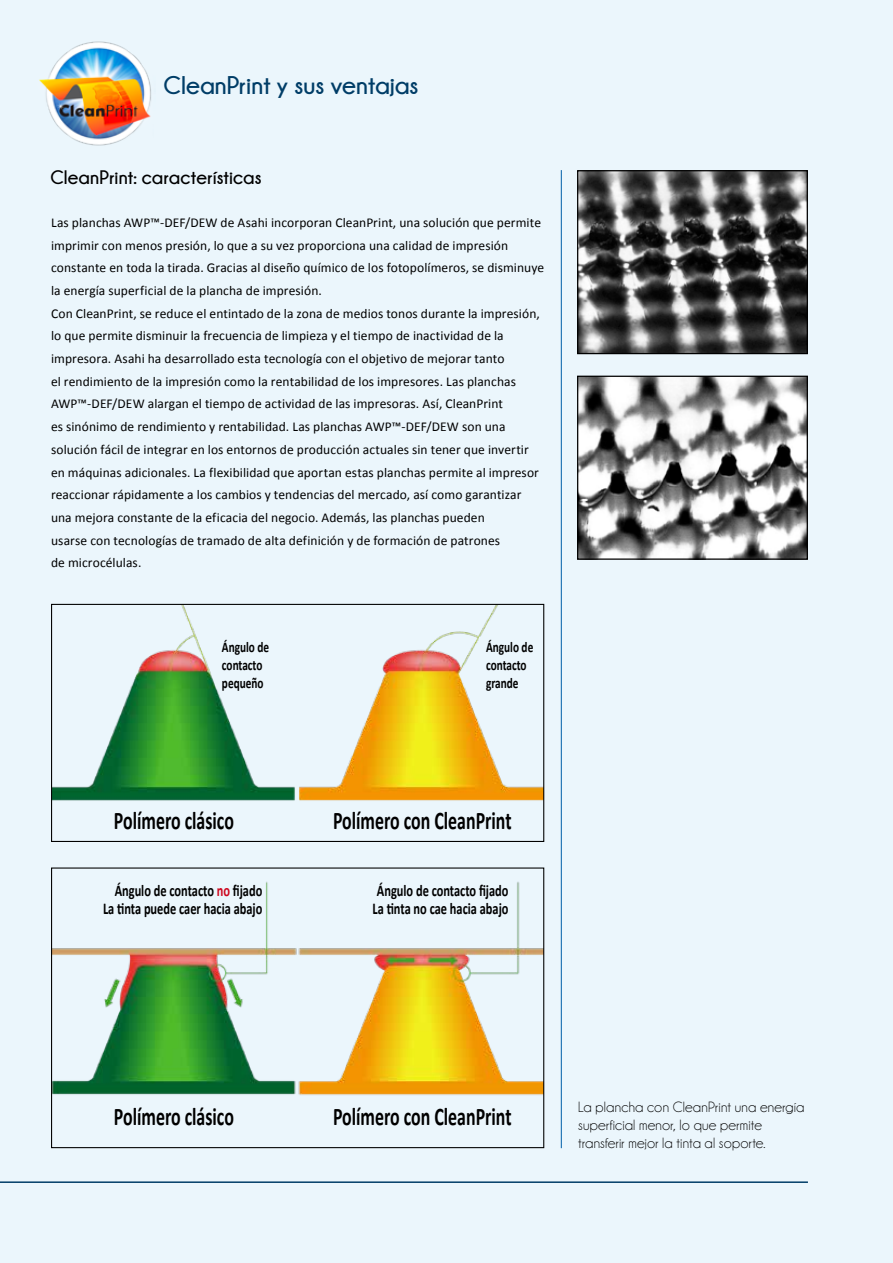
<style>
.page{position:relative;width:893px;height:1263px;background:#ebf6fc}
.page>*{position:absolute;margin:0;border:0;box-sizing:border-box;transform-origin:0 0}
.t1{font:700 25.5px "Calibri";color:#000;scale:.7 1}
.t2{font:700 25.5px "Champagne&Limousines";color:#003d67}
.t3{font:700 19.5px "Champagne&Limousines";letter-spacing:.005em;color:#000}
.t4{font:700 16.5px/18px "Calibri";color:#000;text-align:right;scale:.75 1}
.t5{font:15px/18px "Champagne&Limousines";letter-spacing:.015em;color:#000}
.t6{font:700 15px/18px "Calibri";color:#000;scale:.75 1}
.t7{font:13.5px/22.6px "Calibri";letter-spacing:.005em;color:#000}
.s1{color:#cd071e}
</style>
<div class="page">
<hr style="left:561px;top:170px;width:1px;height:978px;background:#005ea8">
<hr style="left:0;top:1181px;width:808px;height:2px;background:#003d67">
<img style="left:53px;top:606px;width:489px;height:195px">
<div style="left:51px;top:604px;width:493px;height:238px;border:1px solid #000"></div>
<img style="left:53px;top:881px;width:489px;height:214px">
<div style="left:51px;top:867px;width:493px;height:281px;border:1px solid #000"></div>
<img style="left:579px;top:172px;width:227px;height:180px">
<div style="left:577px;top:170px;width:231px;height:184px;border:1px solid #000"></div>
<img style="left:579px;top:378px;width:227px;height:180px">
<div style="left:577px;top:376px;width:231px;height:184px;border:1px solid #000"></div>
<div style="left:57px;top:879px;width:207px;height:58px;background:#ebf6fc"></div>
<div style="left:306px;top:879px;width:207px;height:58px;background:#ebf6fc"></div>
<div style="left:480px;top:637px;width:56px;height:79px;background:#ebf6fc"></div>
<svg style="left:218px;top:637px;width:56px;height:79px"></svg>
<img style="left:39px;top:41px;width:112px;height:105px">
<h1 class="t2" style="left:164px;top:72px;width:256px">CleanPrint y sus ventajas</h1>
<h2 class="t3" style="left:50px;top:166px;width:213px">CleanPrint: características</h2>
<p class="t7" style="left:51px;top:211px;width:495px">Las planchas AWP™-DEF/DEW de Asahi incorporan CleanPrint, una solución que permite imprimir con menos presión, lo que a su vez proporciona una calidad de impresión constante en toda la tirada. Gracias al diseño químico de los fotopolímeros, se disminuye la energía superficial de la plancha de impresión.<br>Con CleanPrint, se reduce el entintado de la zona de medios tonos durante la impresión, lo que permite disminuir la frecuencia de limpieza y el tiempo de inactividad de la impresora. Asahi ha desarrollado esta tecnología con el objetivo de mejorar tanto<br>el rendimiento de la impresión como la rentabilidad de los impresores. Las planchas AWP™-DEF/DEW alargan el tiempo de actividad de las impresoras. Así, CleanPrint<br>es sinónimo de rendimiento y rentabilidad. Las planchas AWP™-DEF/DEW son una solución fácil de integrar en los entornos de producción actuales sin tener que invertir en máquinas adicionales. La flexibilidad que aportan estas planchas permite al impresor reaccionar rápidamente a los cambios y tendencias del mercado, así como garantizar una mejora constante de la eficacia del negocio. Además, las planchas pueden<br>usarse con tecnologías de tramado de alta definición y de formación de patrones<br>de microcélulas.</p>
<p class="t6" style="left:222px;top:637px;width:65px">Ángulo de contacto pequeño</p>
<h1 class="t1" style="left:114px;top:805px;width:173px">Polímero clásico</h1>
<p class="t6" style="left:486px;top:637px;width:65px">Ángulo de contacto grande</p>
<h1 class="t1" style="left:333px;top:805px;width:257px">Polímero con CleanPrint</h1>
<p class="t4" style="left:103px;top:880px;width:214px">Ángulo de contacto <span class="s1">no</span> fijado<br>La tinta puede caer hacia abajo</p>
<p class="t4" style="left:373px;top:880px;width:183px;text-align:left">Ángulo de contacto fijado<br>La tinta no cae hacia abajo</p>
<h1 class="t1" style="left:114px;top:1100px;width:173px">Polímero clásico</h1>
<h1 class="t1" style="left:333px;top:1100px;width:257px">Polímero con CleanPrint</h1>
<p class="t5" style="left:578px;top:1098px;width:228px">La plancha con CleanPrint una energía superficial menor, lo que permite transferir mejor la tinta al soporte.</p>
</div>
